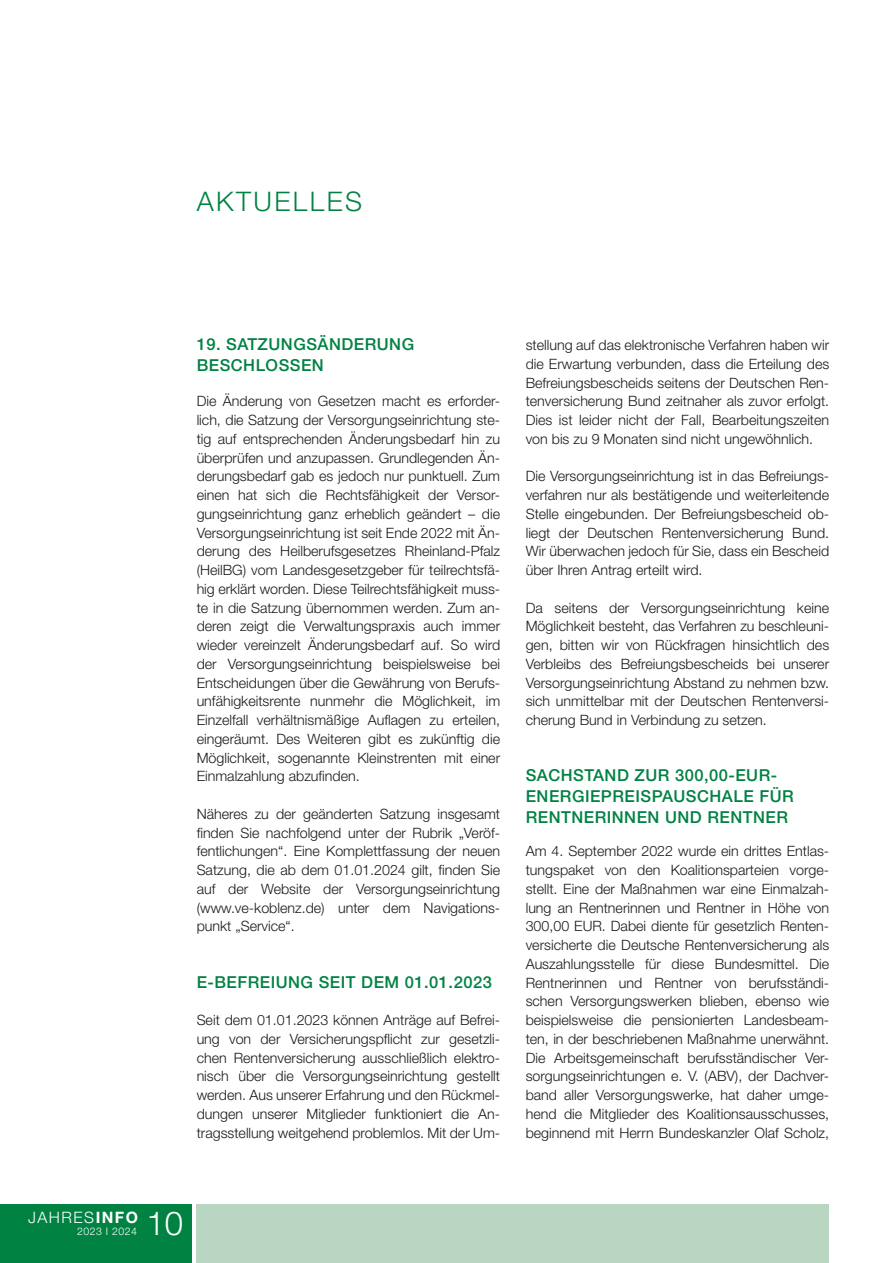
<style>
.page{position:relative;width:893px;height:1263px;background:#fff}
.page>*{position:absolute;margin:0;border:0;box-sizing:border-box;transform-origin:0 0}
.t1{font:300 33px "Helvetica Neue LT Std";color:#fff}
.Ü{font:300 27px "Helvetica Neue LT Std";letter-spacing:.09em;color:#008243}
.ZÜ1b{font:500 16.5px/21px "Helvetica Neue LT Std";letter-spacing:.03em;color:#008243}
.t2{font:300 15.75px "Helvetica Neue LT Std";letter-spacing:.095em;color:#fff}
._1_Fließtext{font:300 14.25px/18.8px "Helvetica Neue LT Std";color:#1a1a18;text-align:justify}
.t3{font:300 10.5px "Helvetica Neue LT Std";letter-spacing:.05em;color:#fff}
.s1{font-weight:700}
</style>
<div class="page">
<div style="left:0;top:1204px;width:191px;height:59px;background:#008243"></div>
<div style="left:197px;top:1204px;width:632px;height:59px;background:#b8d6c1"></div>
<p class="Ü" style="left:197px;top:185px;width:167px">AKTUELLES</p>
<p class="ZÜ1b" style="left:197px;top:333px;width:219px">19. SATZUNGSÄNDERUNG<br>BESCHLOSSEN</p>
<p class="_1_Fließtext" style="left:197px;top:392px;width:305px">Die Änderung von Gesetzen macht es erforder&shy;lich, die Satzung der Versorgungseinrichtung ste&shy;tig auf entsprechenden Änderungsbedarf hin zu überprüfen und anzupassen. Grundlegenden Än&shy;derungsbedarf gab es jedoch nur punktuell. Zum einen hat sich die Rechtsfähigkeit der Versor&shy;gungseinrichtung ganz erheblich geändert – die Versorgungseinrichtung ist seit Ende 2022 mit Än&shy;derung des Heilberufsgesetzes Rheinland-Pfalz (HeilBG) vom Landesgesetzgeber für teilrechtsfä&shy;hig erklärt worden. Diese Teilrechtsfähigkeit muss&shy;te in die Satzung übernommen werden. Zum an&shy;deren zeigt die Verwaltungspraxis auch immer wieder vereinzelt Änderungsbedarf auf. So wird der Versorgungseinrichtung beispielsweise bei Entscheidungen über die Gewährung von Berufs&shy;unfähigkeitsrente nunmehr die Möglichkeit, im Einzelfall verhältnismäßige Auflagen zu erteilen, eingeräumt. Des Weiteren gibt es zukünftig die Möglichkeit, sogenannte Kleinstrenten mit einer Einmalzahlung abzufinden.</p>
<p class="_1_Fließtext" style="left:197px;top:804px;width:305px">Näheres zu der geänderten Satzung insgesamt finden Sie nachfolgend unter der Rubrik „Veröf&shy;fentlichungen“. Eine Komplettfassung der neuen Satzung, die ab dem 01.01.2024 gilt, finden Sie auf der Website der Versorgungseinrichtung (www.ve-koblenz.de) unter dem Navigations&shy;punkt „Service“.</p>
<p class="ZÜ1b" style="left:197px;top:971px;width:297px">E-BEFREIUNG SEIT DEM 01.01.2023</p>
<p class="_1_Fließtext" style="left:197px;top:1010px;width:305px">Seit dem 01.01.2023 können Anträge auf Befrei&shy;ung von der Versicherungspflicht zur gesetzli&shy;chen Rentenversicherung ausschließlich elektro&shy;nisch über die Versorgungseinrichtung gestellt werden. Aus unserer Erfahrung und den Rückmel&shy;dungen unserer Mitglieder funktioniert die An&shy;tragsstellung weitgehend problemlos. Mit der Um-</p>
<p class="_1_Fließtext" style="left:526px;top:335px;width:305px">stellung auf das elektronische Verfahren haben wir die Erwartung verbunden, dass die Erteilung des Befreiungsbescheids seitens der Deutschen Ren&shy;tenversicherung Bund zeitnaher als zuvor erfolgt.<br>Dies ist leider nicht der Fall, Bearbeitungszeiten von bis zu 9 Monaten sind nicht ungewöhnlich.</p>
<p class="_1_Fließtext" style="left:526px;top:467px;width:305px">Die Versorgungseinrichtung ist in das Befreiungs&shy;verfahren nur als bestätigende und weiterleitende Stelle eingebunden. Der Befreiungsbescheid ob&shy;liegt der Deutschen Rentenversicherung Bund.<br>Wir überwachen jedoch für Sie, dass ein Bescheid über Ihren Antrag erteilt wird.</p>
<p class="_1_Fließtext" style="left:526px;top:598px;width:305px">Da seitens der Versorgungseinrichtung keine Möglichkeit besteht, das Verfahren zu beschleuni&shy;gen, bitten wir von Rückfragen hinsichtlich des Verbleibs des Befreiungsbescheids bei unserer Versorgungseinrichtung Abstand zu nehmen bzw. sich unmittelbar mit der Deutschen Rentenversi&shy;cherung Bund in Verbindung zu setzen.</p>
<p class="ZÜ1b" style="left:526px;top:765px;width:269px">SACHSTAND ZUR 300,00-EUR-<br>ENERGIEPREISPAUSCHALE FÜR<br>RENTNERINNEN UND RENTNER</p>
<p class="_1_Fließtext" style="left:526px;top:842px;width:305px">Am 4. September 2022 wurde ein drittes Entlas&shy;tungspaket von den Koalitionsparteien vorge&shy;stellt. Eine der Maßnahmen war eine Einmalzah&shy;lung an Rentnerinnen und Rentner in Höhe von 300,00 EUR. Dabei diente für gesetzlich Renten&shy;versicherte die Deutsche Rentenversicherung als Auszahlungsstelle für diese Bundesmittel. Die Rentnerinnen und Rentner von berufsständi&shy;schen Versorgungswerken blieben, ebenso wie beispielsweise die pensionierten Landesbeam&shy;ten, in der beschriebenen Maßnahme unerwähnt.<br>Die Arbeitsgemeinschaft berufsständischer Ver&shy;sorgungseinrichtungen e. V. (ABV), der Dachver&shy;band aller Versorgungswerke, hat daher umge&shy;hend die Mitglieder des Koalitionsausschusses, beginnend mit Herrn Bundeskanzler Olaf Scholz,</p>
<p class="t2" style="left:28px;top:1208px;width:112px">JAHRES<span class="s1">INFO</span></p>
<p class="t3" style="left:77px;top:1225px;width:62px">2023 I 2024</p>
<h1 class="t1" style="left:146px;top:1203px;width:38px">10</h1>
</div>
